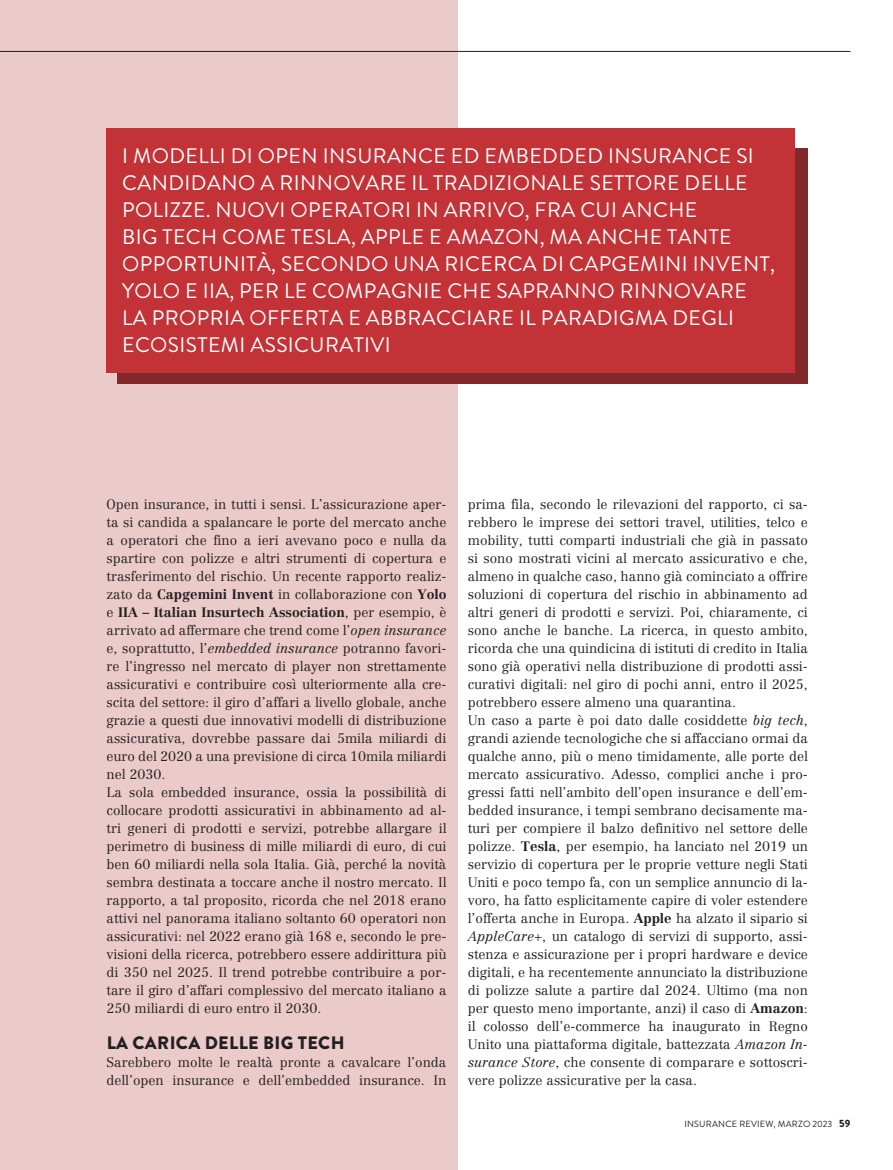
<style>
.page{position:relative;width:893px;height:1170px;background:#fff}
.page>*{position:absolute;margin:0;border:0;box-sizing:border-box;transform-origin:0 0}
.t1{font:21px/27px "Brandon Grotesque";letter-spacing:.02em;color:#fff}
.t2{font:900 18px "Brandon Grotesque";letter-spacing:.02em;color:#231f20}
.t3{font:300 13.5px/18px "Centennial LT Std";color:#231f20;text-align:justify}
.t4{font:9px "Brandon Grotesque";letter-spacing:.02em;color:#231f20}
.s1{font-weight:700}
.s2{font-style:italic}
.s3{font-weight:900;font-size:10.5px}
</style>
<div class="page">
<div style="left:0;top:0;width:457px;height:1169px;background:#ebcaca"></div>
<hr style="left:0;top:51px;width:850px;height:1px;background:#231f20">
<div style="left:117px;top:148px;width:691px;height:236px;background:#81282a"></div>
<div style="left:107px;top:128px;width:688px;height:245px;background:#c23236"></div>
<p class="t1" style="left:122px;top:142px;width:654px">I MODELLI DI OPEN INSURANCE ED EMBEDDED INSURANCE SI CANDIDANO A RINNOVARE IL TRADIZIONALE SETTORE DELLE POLIZZE. NUOVI OPERATORI IN ARRIVO, FRA CUI ANCHE<br>BIG TECH COME TESLA, APPLE E AMAZON, MA ANCHE TANTE OPPORTUNITÀ, SECONDO UNA RICERCA DI CAPGEMINI INVENT, YOLO E IIA, PER LE COMPAGNIE CHE SAPRANNO RINNOVARE LA PROPRIA OFFERTA E ABBRACCIARE IL PARADIGMA DEGLI ECOSISTEMI ASSICURATIVI</p>
<p class="t3" style="left:107px;top:495px;width:341px">Open insurance, in tutti i sensi. L’assicurazione aper&shy;ta si candida a spalancare le porte del mercato anche a operatori che fino a ieri avevano poco e nulla da spartire con polizze e altri strumenti di copertura e trasferimento del rischio. Un recente rapporto realiz&shy;zato da <span class="s1">Capgemini Invent</span> in collaborazione con <span class="s1">Yolo </span>e <span class="s1">IIA – Italian Insurtech Association</span>, per esempio, è arrivato ad affermare che trend come l’<span class="s2">open insurance </span>e, soprattutto, l’<span class="s2">embedded insurance</span> potranno favori&shy;re l’ingresso nel mercato di player non strettamente assicurativi e contribuire così ulteriormente alla cre&shy;scita del settore: il giro d’affari a livello globale, anche grazie a questi due innovativi modelli di distribuzione assicurativa, dovrebbe passare dai 5mila miliardi di euro del 2020 a una previsione di circa 10mila miliardi nel 2030.</p>
<p class="t3" style="left:107px;top:783px;width:341px">La sola embedded insurance, ossia la possibilità di collocare prodotti assicurativi in abbinamento ad al&shy;tri generi di prodotti e servizi, potrebbe allargare il perimetro di business di mille miliardi di euro, di cui ben 60 miliardi nella sola Italia. Già, perché la novità sembra destinata a toccare anche il nostro mercato. Il rapporto, a tal proposito, ricorda che nel 2018 erano attivi nel panorama italiano soltanto 60 operatori non assicurativi: nel 2022 erano già 168 e, secondo le pre&shy;visioni della ricerca, potrebbero essere addirittura più di 350 nel 2025. Il trend potrebbe contribuire a por&shy;tare il giro d’affari complessivo del mercato italiano a 250 miliardi di euro entro il 2030.</p>
<p class="t2" style="left:107px;top:1029px;width:239px">LA CARICA DELLE BIG TECH</p>
<p class="t3" style="left:107px;top:1053px;width:341px">Sarebbero molte le realtà pronte a cavalcare l’onda dell’open insurance e dell’embedded insurance. In</p>
<p class="t3" style="left:468px;top:495px;width:342px">prima fila, secondo le rilevazioni del rapporto, ci sa&shy;rebbero le imprese dei settori travel, utilities, telco e mobility, tutti comparti industriali che già in passato si sono mostrati vicini al mercato assicurativo e che, almeno in qualche caso, hanno già cominciato a offrire soluzioni di copertura del rischio in abbinamento ad altri generi di prodotti e servizi. Poi, chiaramente, ci sono anche le banche. La ricerca, in questo ambito, ricorda che una quindicina di istituti di credito in Italia sono già operativi nella distribuzione di prodotti assi&shy;curativi digitali: nel giro di pochi anni, entro il 2025, potrebbero essere almeno una quarantina.</p>
<p class="t3" style="left:468px;top:711px;width:342px">Un caso a parte è poi dato dalle cosiddette <span class="s2">big tech</span>, grandi aziende tecnologiche che si affacciano ormai da qualche anno, più o meno timidamente, alle porte del mercato assicurativo. Adesso, complici anche i pro&shy;gressi fatti nell’ambito dell’open insurance e dell’em&shy;bedded insurance, i tempi sembrano decisamente ma&shy;turi per compiere il balzo definitivo nel settore delle polizze. <span class="s1">Tesla</span>, per esempio, ha lanciato nel 2019 un servizio di copertura per le proprie vetture negli Stati Uniti e poco tempo fa, con un semplice annuncio di la&shy;voro, ha fatto esplicitamente capire di voler estendere l’offerta anche in Europa. <span class="s1">Apple</span> ha alzato il sipario si <span class="s2">AppleCare+</span>, un catalogo di servizi di supporto, assi&shy;stenza e assicurazione per i propri hardware e device digitali, e ha recentemente annunciato la distribuzione di polizze salute a partire dal 2024. Ultimo (ma non per questo meno importante, anzi) il caso di <span class="s1">Amazon</span>: il colosso dell’e-commerce ha inaugurato in Regno Unito una piattaforma digitale, battezzata <span class="s2">Amazon In&shy;surance Store</span>, che consente di comparare e sottoscri&shy;vere polizze assicurative per la casa.</p>
<p class="t4" style="left:684px;top:1117px;width:167px">INSURANCE REVIEW, MARZO 2023 <span class="s3">59</span></p>
</div>
